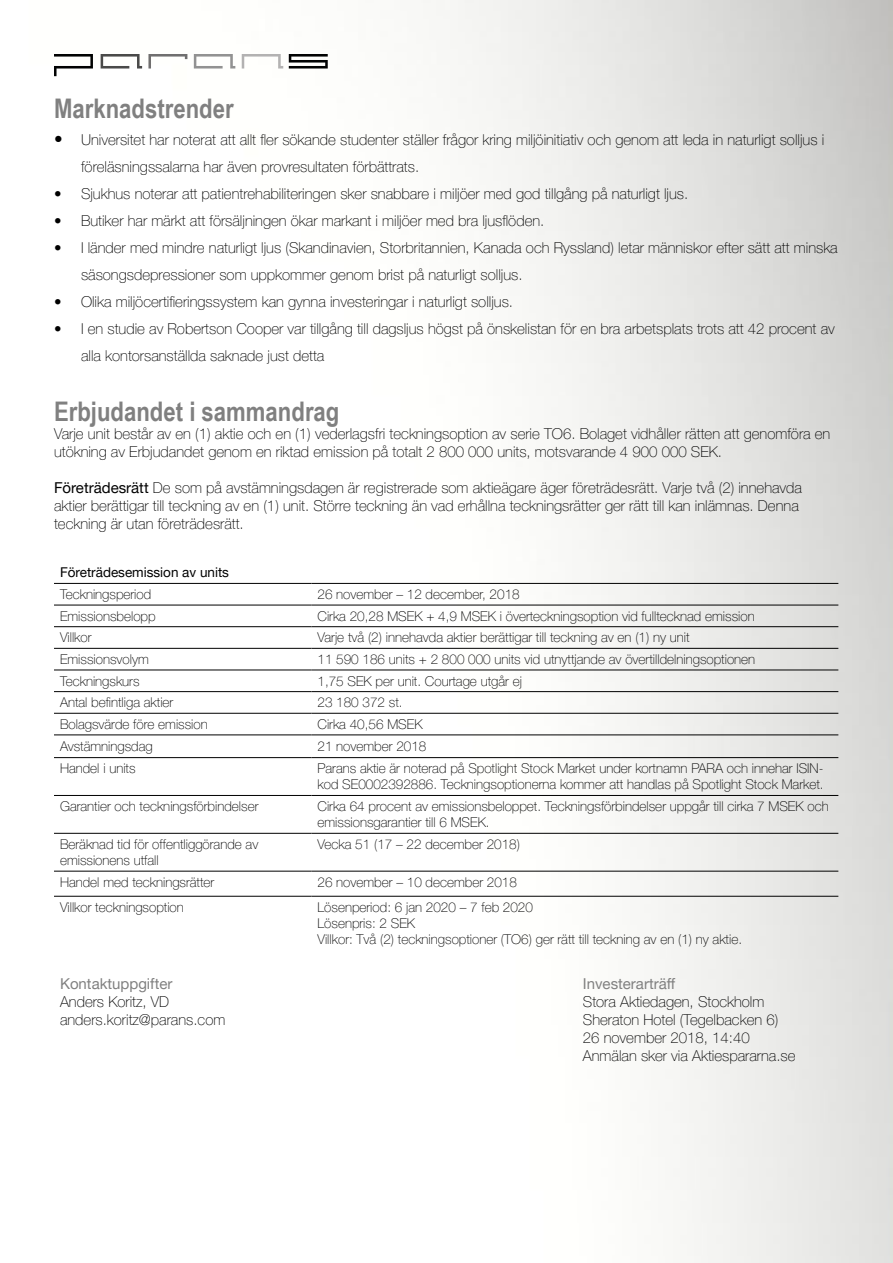
<style>
.page{position:relative;width:893px;height:1263px;background:#fff}
.page>*{position:absolute;margin:0;border:0;box-sizing:border-box;transform-origin:0 0}
.t1{font:700 27px "Arial Narrow";color:#808080}
.t2{font:100 15px/18px "Helvetica Neue LT Pro";color:#000}
.t3{font:15px "Helvetica Neue LT Pro";color:#808080}
.t4{font:100 13.5px/16.2px "Helvetica Neue LT Pro";color:#000}
.t5{font:13.5px "Helvetica Neue LT Pro";color:#000}
.s1{font-size:17.25px}
.s2{font-weight:400}
</style>
<div class="page">
<img style="left:54px;top:0;width:839px;height:1263px">
<hr style="left:54px;top:583px;width:258px;height:1px;background:#000">
<hr style="left:312px;top:583px;width:526px;height:1px;background:#000">
<hr style="left:54px;top:605px;width:258px;height:1px;background:#000">
<hr style="left:312px;top:605px;width:526px;height:1px;background:#000">
<hr style="left:54px;top:626px;width:258px;height:1px;background:#000">
<hr style="left:312px;top:626px;width:526px;height:1px;background:#000">
<hr style="left:54px;top:648px;width:258px;height:1px;background:#000">
<hr style="left:312px;top:648px;width:526px;height:1px;background:#000">
<hr style="left:54px;top:670px;width:258px;height:1px;background:#000">
<hr style="left:312px;top:670px;width:526px;height:1px;background:#000">
<hr style="left:54px;top:691px;width:258px;height:1px;background:#000">
<hr style="left:312px;top:691px;width:526px;height:1px;background:#000">
<hr style="left:54px;top:713px;width:258px;height:1px;background:#000">
<hr style="left:312px;top:713px;width:526px;height:1px;background:#000">
<hr style="left:54px;top:734px;width:258px;height:1px;background:#000">
<hr style="left:312px;top:734px;width:526px;height:1px;background:#000">
<hr style="left:54px;top:757px;width:258px;height:1px;background:#000">
<hr style="left:312px;top:757px;width:526px;height:1px;background:#000">
<hr style="left:54px;top:795px;width:258px;height:1px;background:#000">
<hr style="left:312px;top:795px;width:526px;height:1px;background:#000">
<hr style="left:54px;top:833px;width:258px;height:1px;background:#000">
<hr style="left:312px;top:833px;width:526px;height:1px;background:#000">
<hr style="left:54px;top:871px;width:258px;height:1px;background:#000">
<hr style="left:312px;top:871px;width:526px;height:1px;background:#000">
<hr style="left:54px;top:896px;width:258px;height:1px;background:#000">
<hr style="left:312px;top:896px;width:526px;height:1px;background:#000">
<svg style="left:54px;top:54px;width:39px;height:22px"></svg>
<svg style="left:101px;top:54px;width:41px;height:15px"></svg>
<svg style="left:148px;top:54px;width:39px;height:15px"></svg>
<svg style="left:194px;top:54px;width:41px;height:15px"></svg>
<svg style="left:242px;top:54px;width:41px;height:15px"></svg>
<svg style="left:289px;top:54px;width:39px;height:15px"></svg>
<h1 class="t1" style="left:54px;top:88px;width:181px">Marknadstrender</h1>
<p class="t2" style="left:81px;top:126px;width:745px;line-height:27px;text-indent:-27px"><span class="s1">•</span> Universitet har noterat att allt fler sökande studenter ställer frågor kring miljöinitiativ och genom att leda in naturligt solljus i föreläsningssalarna har även provresultaten förbättrats.</p>
<p class="t2" style="left:54px;top:185px;width:636px">• Sjukhus noterar att patientrehabiliteringen sker snabbare i miljöer med god tillgång på naturligt ljus.</p>
<p class="t2" style="left:54px;top:212px;width:492px">• Butiker har märkt att försäljningen ökar markant i miljöer med bra ljusflöden.</p>
<p class="t2" style="left:81px;top:234px;width:758px;line-height:27px;text-indent:-27px">• I länder med mindre naturligt ljus (Skandinavien, Storbritannien, Kanada och Ryssland) letar människor efter sätt att minska säsongsdepressioner som uppkommer genom brist på naturligt solljus.</p>
<p class="t2" style="left:54px;top:293px;width:461px">• Olika miljöcertifieringssystem kan gynna investeringar i naturligt solljus.</p>
<p class="t2" style="left:81px;top:315px;width:755px;line-height:27px;text-indent:-27px">• I en studie av Robertson Cooper var tillgång till dagsljus högst på önskelistan för en bra arbetsplats trots att 42 procent av alla kontorsanställda saknade just detta</p>
<h1 class="t1" style="left:54px;top:391px;width:287px">Erbjudandet i sammandrag</h1>
<p class="t2" style="left:54px;top:424px;width:778px">Varje unit består av en (1) aktie och en (1) vederlagsfri teckningsoption av serie TO6. Bolaget vidhåller rätten att genomföra en utökning av Erbjudandet genom en riktad emission på totalt 2 800 000 units, motsvarande 4 900 000 SEK.</p>
<p class="t2" style="left:54px;top:478px;width:750px"><span class="s2">Företrädesrätt</span> De som på avstämningsdagen är registrerade som aktieägare äger företrädesrätt. Varje två (2) innehavda aktier berättigar till teckning av en (1) unit. Större teckning än vad erhållna teckningsrätter ger rätt till kan inlämnas. Denna teckning är utan företrädesrätt.</p>
<p class="t5" style="left:60px;top:564px;width:171px">Företrädesemission av units</p>
<p class="t4" style="left:60px;top:586px;width:93px">Teckningsperiod</p>
<p class="t4" style="left:318px;top:586px;width:204px">26 november – 12 december, 2018</p>
<p class="t4" style="left:60px;top:608px;width:97px">Emissionsbelopp</p>
<p class="t4" style="left:318px;top:608px;width:439px">Cirka 20,28 MSEK + 4,9 MSEK i överteckningsoption vid fulltecknad emission</p>
<p class="t4" style="left:60px;top:629px;width:33px">Villkor</p>
<p class="t4" style="left:318px;top:629px;width:374px">Varje två (2) innehavda aktier berättigar till teckning av en (1) ny unit</p>
<p class="t4" style="left:60px;top:651px;width:90px">Emissionsvolym</p>
<p class="t4" style="left:318px;top:651px;width:439px">11 590 186 units + 2 800 000 units vid utnyttjande av övertilldelningsoptionen</p>
<p class="t4" style="left:60px;top:673px;width:81px">Teckningskurs</p>
<p class="t4" style="left:318px;top:673px;width:206px">1,75 SEK per unit. Courtage utgår ej</p>
<p class="t4" style="left:60px;top:694px;width:115px">Antal befintliga aktier</p>
<p class="t4" style="left:318px;top:694px;width:87px">23 180 372 st.</p>
<p class="t4" style="left:60px;top:716px;width:149px">Bolagsvärde före emission</p>
<p class="t4" style="left:318px;top:716px;width:107px">Cirka 40,56 MSEK</p>
<p class="t4" style="left:60px;top:737px;width:94px">Avstämningsdag</p>
<p class="t4" style="left:318px;top:737px;width:110px">21 november 2018</p>
<p class="t4" style="left:60px;top:760px;width:77px">Handel i units</p>
<p class="t4" style="left:318px;top:760px;width:508px">Parans aktie är noterad på Spotlight Stock Market under kortnamn PARA och innehar ISIN&shy;kod SE0002392886. Teckningsoptionerna kommer att handlas på Spotlight Stock Market.</p>
<p class="t4" style="left:60px;top:798px;width:200px">Garantier och teckningsförbindelser</p>
<p class="t4" style="left:318px;top:798px;width:513px">Cirka 64 procent av emissionsbeloppet. Teckningsförbindelser uppgår till cirka 7 MSEK och emissionsgarantier till 6 MSEK.</p>
<p class="t4" style="left:60px;top:836px;width:200px">Beräknad tid för offentliggörande av emissionens utfall</p>
<p class="t4" style="left:318px;top:836px;width:204px">Vecka 51 (17 – 22 december 2018)</p>
<p class="t4" style="left:60px;top:874px;width:156px">Handel med teckningsrätter</p>
<p class="t4" style="left:318px;top:874px;width:201px">26 november – 10 december 2018</p>
<p class="t4" style="left:60px;top:899px;width:125px">Villkor teckningsoption</p>
<p class="t4" style="left:318px;top:899px;width:426px">Lösenperiod: 6 jan 2020 – 7 feb 2020<br>Lösenpris: 2 SEK<br>Villkor: Två (2) teckningsoptioner (TO6) ger rätt till teckning av en (1) ny aktie.</p>
<p class="t3" style="left:60px;top:974px;width:114px">Kontaktuppgifter</p>
<p class="t2" style="left:60px;top:992px;width:167px">Anders Koritz, VD anders.koritz@parans.com</p>
<p class="t3" style="left:583px;top:974px;width:94px">Investerarträff</p>
<p class="t2" style="left:583px;top:992px;width:214px">Stora Aktiedagen, Stockholm<br>Sheraton Hotel (Tegelbacken 6)<br>26 november 2018, 14:40<br>Anmälan sker via Aktiespararna.se</p>
</div>
